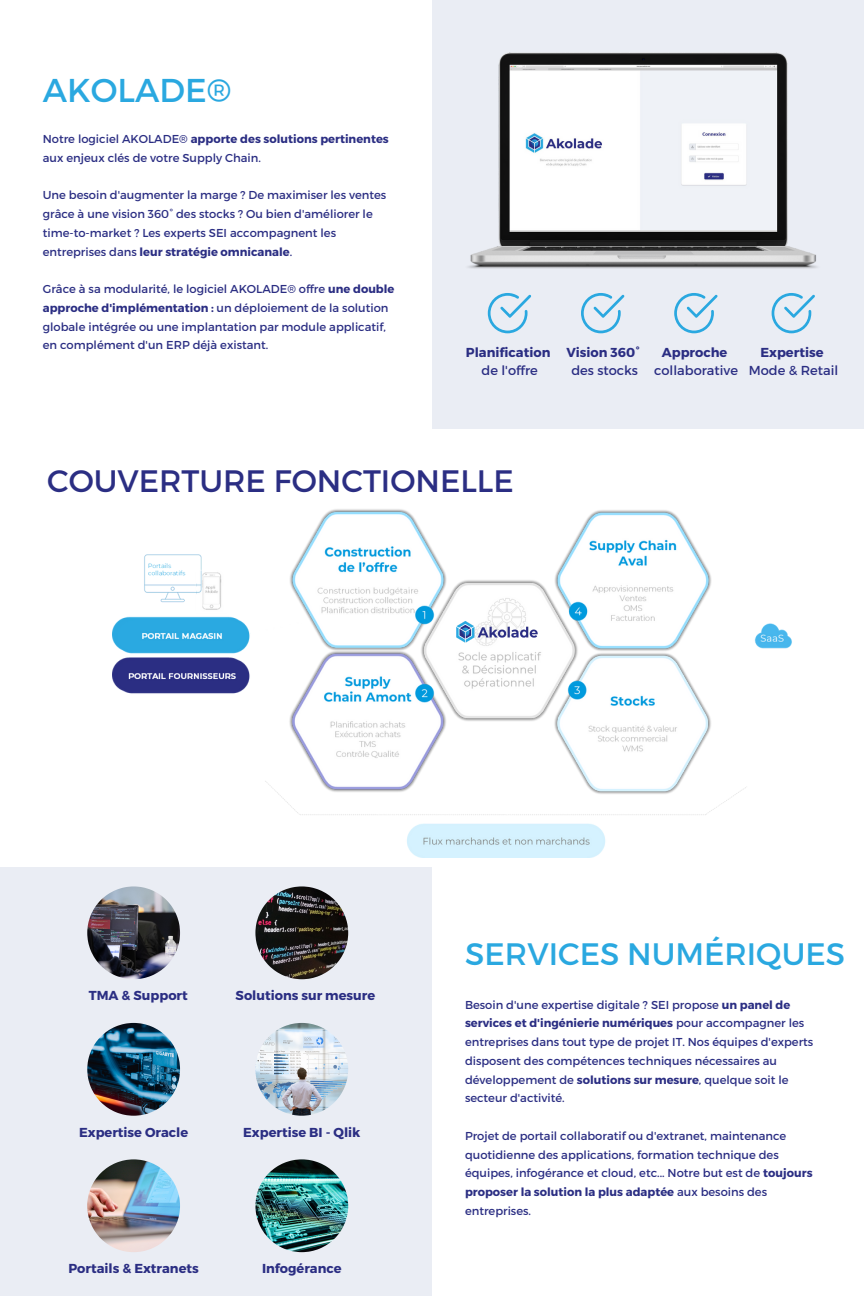
<style>
.page{position:relative;width:864px;height:1296px;background:#fff}
.page>*{position:absolute;margin:0;border:0;box-sizing:border-box;transform-origin:0 0}
.t1{font:33px "Montserrat";color:#2aa8e0}
.t2{font:31px "Montserrat";color:#2b2e83}
.t3{font:31px "Montserrat";color:#2aa8e0}
.t4{font:700 13px "Montserrat";color:#2b2e83}
.t5{font:13px "Montserrat";color:#2b2e83}
.t6{font:11.5px/18.8px "Montserrat";color:#2b2e83}
.s1{font-weight:700}
</style>
<div class="page">
<div style="left:432px;top:0;width:432px;height:429px;background:#eaedf4"></div>
<div style="left:0;top:867px;width:432px;height:429px;background:#eaedf4"></div>
<svg style="left:488px;top:293px;width:43px;height:40px"></svg>
<svg style="left:581px;top:293px;width:43px;height:40px"></svg>
<svg style="left:674px;top:293px;width:44px;height:40px"></svg>
<svg style="left:772px;top:293px;width:43px;height:40px"></svg>
<img style="left:113px;top:509px;width:679px;height:349px">
<img style="left:455px;top:621px;width:84px;height:23px">
<img style="left:87px;top:886px;width:93px;height:93px">
<img style="left:87px;top:1159px;width:93px;height:93px">
<img style="left:255px;top:1023px;width:93px;height:93px">
<img style="left:255px;top:886px;width:93px;height:93px">
<img style="left:87px;top:1023px;width:93px;height:93px">
<img style="left:255px;top:1159px;width:93px;height:93px">
<img style="left:468px;top:52px;width:349px;height:217px">
<p class="t1" style="left:43px;top:69px;width:190px">AKOLADE®</p>
<p class="t6" style="left:43px;top:129px;width:348px">Notre logiciel AKOLADE® <span class="s1">apporte des solutions pertinentes </span>aux enjeux clés de votre Supply Chain.</p>
<p class="t6" style="left:43px;top:185px;width:345px">Une besoin d'augmenter la marge ? De maximiser les ventes grâce à une vision 360° des stocks ? Ou bien d'améliorer le time-to-market ? Les experts SEI accompagnent les entreprises dans <span class="s1">leur stratégie omnicanale</span>.</p>
<p class="t6" style="left:43px;top:279px;width:353px">Grâce à sa modularité, le logiciel AKOLADE® offre <span class="s1">une double approche d'implémentation :</span> un déploiement de la solution globale intégrée ou une implantation par module applicatif, en complément d'un ERP déjà existant.</p>
<p class="t4" style="left:466px;top:344px;width:86px">Planification</p>
<p class="t5" style="left:482px;top:362px;width:58px">de l'offre</p>
<p class="t4" style="left:566px;top:344px;width:75px">Vision 360°</p>
<p class="t5" style="left:571px;top:362px;width:68px">des stocks</p>
<p class="t4" style="left:662px;top:344px;width:67px">Approche</p>
<p class="t5" style="left:654px;top:362px;width:85px">collaborative</p>
<p class="t4" style="left:760px;top:344px;width:65px">Expertise</p>
<p class="t5" style="left:749px;top:362px;width:91px">Mode &amp; Retail</p>
<p class="t2" style="left:47px;top:461px;width:468px">COUVERTURE FONCTIONELLE</p>
<p class="t4" style="left:89px;top:987px;width:100px">TMA &amp; Support</p>
<p class="t4" style="left:236px;top:987px;width:141px">Solutions sur mesure</p>
<p class="t4" style="left:79px;top:1124px;width:111px">Expertise Oracle</p>
<p class="t4" style="left:243px;top:1124px;width:119px">Expertise BI - Qlik</p>
<p class="t4" style="left:68px;top:1260px;width:132px">Portails &amp; Extranets</p>
<p class="t4" style="left:262px;top:1260px;width:81px">Infogérance</p>
<p class="t3" style="left:465px;top:934px;width:381px">SERVICES NUMÉRIQUES</p>
<p class="t6" style="left:465px;top:995px;width:350px">Besoin d'une expertise digitale ? SEI propose <span class="s1">un panel de services et d'ingénierie numériques</span> pour accompagner les entreprises dans tout type de projet IT. Nos équipes d'experts disposent des compétences techniques nécessaires au développement de <span class="s1">solutions sur mesure</span>, quelque soit le secteur d'activité.</p>
<p class="t6" style="left:465px;top:1126px;width:349px">Projet de portail collaboratif ou d'extranet, maintenance quotidienne des applications, formation technique des équipes, infogérance et cloud, etc... Notre but est de <span class="s1">toujours proposer la solution la plus adaptée</span> aux besoins des entreprises.</p>
</div>
